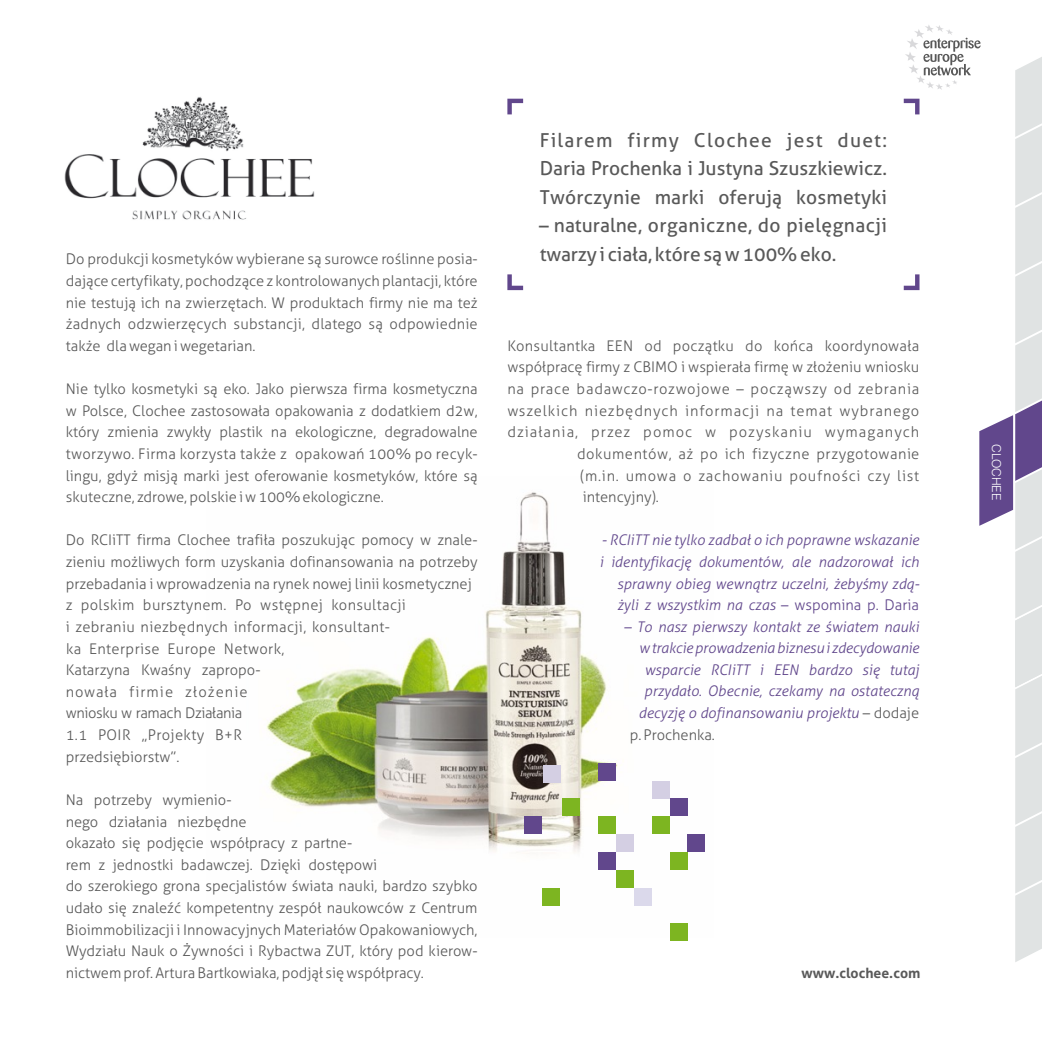
<style>
.page{position:relative;width:1042px;height:1042px;background:#fff}
.page>*{position:absolute;margin:0;border:0;box-sizing:border-box;transform-origin:0 0}
.t1{font:19.25px/28.5px "Aller";letter-spacing:.01em;color:#595959;text-align:justify}
.t2{font:300 14.7px/21.7px "Aller";color:#595959}
.t3{font:italic 300 14.7px/21.5px "Aller";color:#61478c;text-align:right}
.t4{font:300 14.7px "Aller";letter-spacing:.05em;color:#595959}
.t5{font:300 14.7px "Aller";letter-spacing:.025em;color:#595959}
.t6{font:300 14.7px "Aller";letter-spacing:.06em;color:#595959}
.t7{font:300 14.7px "Aller";letter-spacing:.07em;color:#595959}
.t8{font:300 14.7px "Aller";letter-spacing:.035em;color:#595959}
.t9{font:700 14px "Aller";color:#595959}
.t10{font:11.38px "Swis 721 Lt PL";letter-spacing:-3.75em;color:#fff}
.s1{font-style:normal}
.s2{font-style:normal;color:#595959}
</style>
<div class="page">
<img style="left:64px;top:97px;width:251px;height:123px">
<img style="left:266px;top:492px;width:439px;height:445px">
<svg style="left:507px;top:99px;width:16px;height:15px"></svg>
<svg style="left:507px;top:274px;width:16px;height:16px"></svg>
<div style="left:563px;top:799px;width:17px;height:17px;background:#7db521"></div>
<div style="left:670px;top:799px;width:17px;height:17px;background:#61478c"></div>
<div style="left:598px;top:817px;width:18px;height:17px;background:#7db521"></div>
<div style="left:652px;top:817px;width:17px;height:17px;background:#7db521"></div>
<div style="left:616px;top:835px;width:17px;height:17px;background:#d4cfe3"></div>
<div style="left:687px;top:835px;width:18px;height:17px;background:#61478c"></div>
<div style="left:598px;top:853px;width:18px;height:17px;background:#61478c"></div>
<div style="left:670px;top:853px;width:17px;height:17px;background:#7db521"></div>
<div style="left:616px;top:871px;width:17px;height:17px;background:#7db521"></div>
<div style="left:543px;top:889px;width:17px;height:17px;background:#7db521"></div>
<div style="left:634px;top:889px;width:17px;height:17px;background:#dbd9eb"></div>
<div style="left:671px;top:924px;width:17px;height:17px;background:#7db521"></div>
<div style="left:652px;top:781px;width:17px;height:17px;background:#d4cfe3"></div>
<div style="left:598px;top:763px;width:18px;height:17px;background:#61478c"></div>
<div style="left:543px;top:765px;width:17px;height:17px;background:#d4cfe3"></div>
<div style="left:524px;top:816px;width:17px;height:17px;background:#61478c"></div>
<svg style="left:904px;top:25px;width:138px;height:937px"></svg>
<p class="t2" style="left:66px;top:250px;width:413px;text-align:justify">Do produkcji kosmetyków wybierane są surowce roślinne posia&shy;dające certyfikaty, pochodzące z kontrolowanych plantacji, które nie testują ich na zwierzętach. W produktach firmy nie ma też żadnych odzwierzęcych substancji, dlatego są odpowiednie także dla wegan i wegetarian.</p>
<h1 class="t1" style="left:540px;top:128px;width:349px">Filarem firmy Clochee jest duet:<br>Daria Prochenka i Justyna Szuszkiewicz.<br>Twórczynie marki oferują kosmetyki</h1>
<h1 class="t1" style="left:539px;top:213px;width:349px">– naturalne, organiczne, do pielęgnacji twarzyi ciała, które są w 100% eko.</h1>
<p class="t2" style="left:507px;top:336px;width:413px">Konsultantka EEN od początku do końca koordynowała współpracę firmy z CBIMO i wspierała firmę w złożeniu wniosku</p>
<p class="t2" style="left:66px;top:379px;width:413px">Nie tylko kosmetyki są eko. Jako pierwsza firma kosmetyczna</p>
<p class="t4" style="left:507px;top:383px;width:413px">na prace badawczo-rozwojowe – począwszy od zebrania</p>
<p class="t2" style="left:66px;top:401px;width:413px">w Polsce, Clochee zastosowała opakowania z dodatkiem d2w,</p>
<p class="t6" style="left:507px;top:405px;width:413px">wszelkich niezbędnych informacji na temat wybranego</p>
<p class="t2" style="left:66px;top:423px;width:413px">który zmienia zwykły plastik na ekologiczne, degradowalne</p>
<p class="t7" style="left:507px;top:426px;width:413px">działania, przez pomoc w pozyskaniu wymaganych</p>
<p class="t5" style="left:66px;top:448px;width:413px">tworzywo. Firma korzysta także z opakowań 100% po recyk-</p>
<p class="t8" style="left:577px;top:448px;width:344px">dokumentów, aż po ich fizyczne przygotowanie</p>
<p class="t2" style="left:66px;top:466px;width:413px">lingu, gdyż misją marki jest oferowanie kosmetyków, które są</p>
<p class="t4" style="left:580px;top:470px;width:340px">(m.in. umowa o zachowaniu poufności czy list</p>
<p class="t2" style="left:66px;top:488px;width:320px">skuteczne, zdrowe, polskie i w 100% ekologiczne.</p>
<p class="t2" style="left:583px;top:488px;width:78px">intencyjny).</p>
<p class="t2" style="left:66px;top:531px;width:413px">Do RCIiTT firma Clochee trafiła poszukując pomocy w znale&shy;zieniu możliwych form uzyskania dofinansowania na potrzeby przebadania i wprowadzenia na rynek nowej linii kosmetycznej z polskim bursztynem. Po wstępnej konsultacji<br>i zebraniu niezbędnych informacji, konsultant-<br>ka Enterprise Europe Network,<br>Katarzyna Kwaśny zapropo-<br>nowała firmie złożenie<br>wniosku w ramach Działania</p>
<p class="t3" style="left:599px;top:531px;width:321px">- RCIiTT nie tylko zadbał o ich poprawne wskazanie i identyfikację dokumentów, ale nadzorował ich sprawny obieg wewnątrz uczelni, żebyśmy zdą&shy;żyli z wszystkim na czas <span class="s1">– wspomina p. Daria</span></p>
<p class="t3" style="left:624px;top:617px;width:297px">– To nasz pierwszy kontakt ze światem nauki wtrakcieprowadzeniabiznesui zdecydowanie wsparcie RCIiTT i EEN bardzo się tutaj przydało. Obecnie, czekamy na ostateczną</p>
<p class="t3" style="left:638px;top:703px;width:282px">decyzję o dofinansowaniu projektu <span class="s2">– dodaje</span></p>
<p class="t5" style="left:66px;top:729px;width:178px">1.1 POIR „Projekty B+R</p>
<p class="t2" style="left:630px;top:725px;width:87px">p. Prochenka.</p>
<p class="t2" style="left:66px;top:747px;width:115px">przedsiębiorstw”.</p>
<p class="t2" style="left:66px;top:790px;width:413px">Na potrzeby wymienio-<br>nego działania niezbędne<br>okazało się podjęcie współpracy z partne-<br>rem z jednostki badawczej. Dzięki dostępowi<br>do szerokiego grona specjalistów świata nauki, bardzo szybko udało się znaleźć kompetentny zespół naukowców z Centrum Bioimmobilizacji i Innowacyjnych Materiałów Opakowaniowych, Wydziału Nauk o Żywności i Rybactwa ZUT, który pod kierow&shy;nictwem prof. Artura Bartkowiaka, podjął się współpracy.</p>
<p class="t9" style="left:801px;top:967px;width:120px">www.clochee.com</p>
<p class="t10" style="left:1000px;top:444px;width:94px;rotate:90deg">CLOCHEE</p>
</div>
